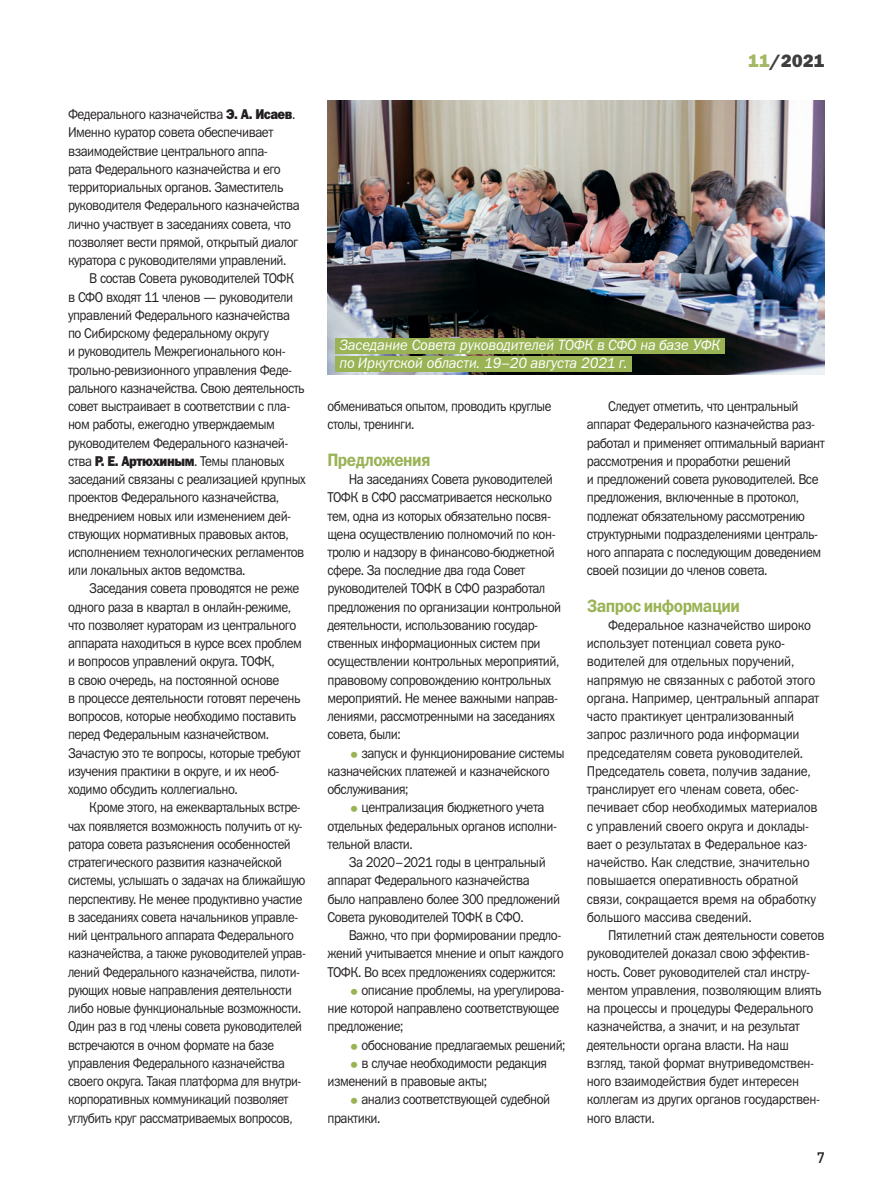
<style>
.page{position:relative;width:893px;height:1191px;background:#fff}
.page>*{position:absolute;margin:0;border:0;box-sizing:border-box;transform-origin:0 0}
.t1{font:600 18px "Franklin Gothic ITC";letter-spacing:-.03em;color:#99b355;scale:.9 1}
.t2{font:800 18px "Franklin Gothic ITC";color:#3e3e3f}
.t3{font:italic 15px/18px "Franklin Gothic ITC";letter-spacing:-.005em;color:#fff;scale:.95 1}
.t4{font:500 15px "DIN Pro";color:#231f20}
.t5{font:14.25px/18.3px "Franklin Gothic ITC";letter-spacing:-.035em;color:#231f20;scale:.9 1}
.t6{font:14.25px/18.3px "Franklin Gothic ITC";letter-spacing:-.035em;color:#231f20;scale:.88 1}
.t7{font:14.25px/18.3px "Franklin Gothic ITC";letter-spacing:-.015em;color:#231f20;scale:.9 1}
.t8{font:14.25px "Franklin Gothic ITC";letter-spacing:-.035em;color:#231f20;scale:.89 1}
.s1{font-weight:800}
.s2{color:#a3b965}
.s3{font-size:18px;color:#99b355}
</style>
<div class="page">
<img style="left:327px;top:101px;width:498px;height:273px">
<div style="left:335px;top:338px;width:390px;height:15px;background:#99b355"></div>
<div style="left:335px;top:356px;width:297px;height:15px;background:#99b355"></div>
<p class="t5" style="left:68px;top:105px;width:254px">Федерального казначейства <span class="s1">Э. А. Исаев</span>.</p>
<p class="t5" style="left:68px;top:123px;width:230px">Именно куратор совета обеспечивает</p>
<p class="t5" style="left:68px;top:141px;width:224px">взаимодействие центрального аппа-</p>
<p class="t5" style="left:68px;top:160px;width:238px">рата Федерального казначейства и его</p>
<p class="t5" style="left:68px;top:178px;width:241px">территориальных органов. Заместитель</p>
<p class="t5" style="left:68px;top:196px;width:259px">руководителя Федерального казначейства</p>
<p class="t5" style="left:68px;top:214px;width:249px">лично участвует в заседаниях совета, что</p>
<p class="t5" style="left:68px;top:233px;width:257px">позволяет вести прямой, открытый диалог</p>
<p class="t5" style="left:68px;top:251px;width:244px">куратора с руководителями управлений.</p>
<p class="t5" style="left:89px;top:269px;width:229px">В состав Совета руководителей ТОФК</p>
<p class="t5" style="left:68px;top:287px;width:252px">в СФО входят 11 членов — руководители</p>
<p class="t5" style="left:68px;top:306px;width:248px">управлений Федерального казначейства</p>
<p class="t5" style="left:68px;top:324px;width:225px">по Сибирскому федеральному округу</p>
<p class="t5" style="left:68px;top:342px;width:243px">и руководитель Межрегионального кон-</p>
<p class="t5" style="left:68px;top:360px;width:251px">трольно-ревизионного управления Феде-</p>
<p class="t5" style="left:68px;top:379px;width:265px">рального казначейства. Свою деятельность</p>
<p class="t5" style="left:68px;top:397px;width:248px">совет выстраивает в соответствии с пла-</p>
<p class="t5" style="left:68px;top:415px;width:232px">ном работы, ежегодно утверждаемым</p>
<p class="t5" style="left:68px;top:433px;width:246px">руководителем Федерального казначей-</p>
<p class="t5" style="left:68px;top:452px;width:242px">ства <span class="s1">Р. Е. Артюхиным</span>. Темы плановых</p>
<p class="t5" style="left:68px;top:470px;width:266px">заседаний связаны с реализацией крупных</p>
<p class="t5" style="left:68px;top:488px;width:236px">проектов Федерального казначейства,</p>
<p class="t5" style="left:68px;top:506px;width:250px">внедрением новых или изменением дей-</p>
<p class="t5" style="left:68px;top:525px;width:247px">ствующих нормативных правовых актов,</p>
<p class="t5" style="left:68px;top:543px;width:264px">исполнением технологических регламентов</p>
<p class="t5" style="left:68px;top:561px;width:199px">или локальных актов ведомства.</p>
<p class="t5" style="left:89px;top:579px;width:235px">Заседания совета проводятся не реже</p>
<p class="t5" style="left:68px;top:597px;width:250px">одного раза в квартал в онлайн-режиме,</p>
<p class="t5" style="left:68px;top:616px;width:255px">что позволяет кураторам из центрального</p>
<p class="t5" style="left:68px;top:634px;width:261px">аппарата находиться в курсе всех проблем</p>
<p class="t5" style="left:68px;top:652px;width:231px">и вопросов управлений округа. ТОФК,</p>
<p class="t5" style="left:68px;top:670px;width:236px">в свою очередь, на постоянной основе</p>
<p class="t5" style="left:68px;top:689px;width:260px">в процессе деятельности готовят перечень</p>
<p class="t5" style="left:68px;top:707px;width:255px">вопросов, которые необходимо поставить</p>
<p class="t5" style="left:68px;top:725px;width:225px">перед Федеральным казначейством.</p>
<p class="t5" style="left:68px;top:743px;width:260px">Зачастую это те вопросы, которые требуют</p>
<p class="t5" style="left:68px;top:762px;width:236px">изучения практики в округе, и их необ-</p>
<p class="t5" style="left:68px;top:780px;width:190px">ходимо обсудить коллегиально.</p>
<p class="t6" style="left:89px;top:798px;width:242px">Кроме этого, на ежеквартальных встре-</p>
<p class="t6" style="left:68px;top:816px;width:268px">чах появляется возможность получить от ку-</p>
<p class="t6" style="left:68px;top:835px;width:255px">ратора совета разъяснения особенностей</p>
<p class="t6" style="left:68px;top:853px;width:245px">стратегического развития казначейской</p>
<p class="t6" style="left:68px;top:871px;width:271px">системы, услышать о задачах на ближайшую</p>
<p class="t6" style="left:68px;top:889px;width:268px">перспективу. Не менее продуктивно участие</p>
<p class="t6" style="left:68px;top:908px;width:263px">в заседаниях совета начальников управле-</p>
<p class="t6" style="left:68px;top:926px;width:258px">ний центрального аппарата Федерального</p>
<p class="t6" style="left:68px;top:944px;width:272px">казначейства, а также руководителей управ-</p>
<p class="t6" style="left:68px;top:962px;width:265px">лений Федерального казначейства, пилоти-</p>
<p class="t6" style="left:68px;top:981px;width:256px">рующих новые направления деятельности</p>
<p class="t6" style="left:68px;top:999px;width:267px">либо новые функциональные возможности.</p>
<p class="t6" style="left:68px;top:1017px;width:268px">Один раз в год члены совета руководителей</p>
<p class="t6" style="left:68px;top:1035px;width:236px">встречаются в очном формате на базе</p>
<p class="t6" style="left:68px;top:1054px;width:248px">управления Федерального казначейства</p>
<p class="t6" style="left:68px;top:1072px;width:267px">своего округа. Такая платформа для внутри-</p>
<p class="t6" style="left:68px;top:1090px;width:252px">корпоративных коммуникаций позволяет</p>
<p class="t6" style="left:68px;top:1108px;width:257px">углубить круг рассматриваемых вопросов,</p>
<p class="t2" style="left:748px;top:50px;width:78px"><span class="s2">11</span>/2021</p>
<p class="t3" style="left:339px;top:336px;width:403px">Заседание Совета руководителей ТОФК в СФО на базе УФК по Иркутской области. 19–20 августа 2021 г.</p>
<p class="t6" style="left:327px;top:397px;width:256px">обмениваться опытом, проводить круглые столы, тренинги.</p>
<p class="t1" style="left:327px;top:449px;width:116px">Предложения</p>
<p class="t5" style="left:327px;top:470px;width:261px;text-indent:21px">На заседаниях Совета руководителей ТОФК в СФО рассматривается несколько тем, одна из которых обязательно посвя&shy;щена осуществлению полномочий по кон&shy;тролю и надзору в финансово-бюджетной сфере. За последние два года Совет руководителей ТОФК в СФО разработал предложения по организации контрольной деятельности, использованию государ&shy;ственных информационных систем при осуществлении контрольных мероприятий, правовому сопровождению контрольных мероприятий. Не менее важными направ&shy;лениями, рассмотренными на заседаниях совета, были:</p>
<p class="t5" style="left:327px;top:743px;width:265px;text-indent:21px"><span class="s3">•</span> запуск и функционирование системы казначейских платежей и казначейского обслуживания;</p>
<p class="t5" style="left:327px;top:798px;width:257px;text-indent:21px"><span class="s3">•</span> централизация бюджетного учета отдельных федеральных органов исполни&shy;тельной власти.</p>
<p class="t5" style="left:327px;top:853px;width:260px;text-indent:21px">За 2020–2021 годы в центральный аппарат Федерального казначейства было направлено более 300 предложений Совета руководителей ТОФК в СФО.</p>
<p class="t5" style="left:327px;top:926px;width:264px;text-indent:21px">Важно, что при формировании предло&shy;жений учитывается мнение и опыт каждого<br>ТОФК. Во всех предложениях содержится:</p>
<p class="t5" style="left:327px;top:981px;width:265px;text-indent:21px"><span class="s3">•</span> описание проблемы, на урегулирова&shy;ние которой направлено соответствующее предложение;</p>
<p class="t8" style="left:349px;top:1036px;width:245px"><span class="s3">•</span> обоснование предлагаемых решений;</p>
<p class="t5" style="left:327px;top:1054px;width:246px;text-indent:21px"><span class="s3">•</span> в случае необходимости редакция изменений в правовые акты;</p>
<p class="t5" style="left:327px;top:1090px;width:249px;text-indent:21px"><span class="s3">•</span> анализ соответствующей судебной практики.</p>
<p class="t5" style="left:587px;top:397px;width:266px;text-indent:21px">Следует отметить, что центральный аппарат Федерального казначейства раз&shy;работал и применяет оптимальный вариант рассмотрения и проработки решений<br>и предложений совета руководителей. Все предложения, включенные в протокол, подлежат обязательному рассмотрению структурными подразделениями централь&shy;ного аппарата с последующим доведением своей позиции до членов совета.</p>
<p class="t1" style="left:587px;top:594px;width:172px">Запрос информации</p>
<p class="t7" style="left:587px;top:616px;width:260px;text-indent:21px">Федеральное казначейство широко использует потенциал совета руко&shy;водителей для отдельных поручений, напрямую не связанных с работой этого органа. Например, центральный аппарат часто практикует централизованный запрос различного рода информации председателям совета руководителей.<br>Председатель совета, получив задание, транслирует его членам совета, обес&shy;печивает сбор необходимых материалов с управлений своего округа и доклады&shy;вает о результатах в Федеральное каз&shy;начейство. Как следствие, значительно повышается оперативность обратной связи, сокращается время на обработку большого массива сведений.</p>
<p class="t5" style="left:587px;top:926px;width:266px;text-indent:21px">Пятилетний стаж деятельности советов руководителей доказал свою эффектив&shy;ность. Совет руководителей стал инстру&shy;ментом управления, позволяющим влиять на процессы и процедуры Федерального казначейства, а значит, и на результат деятельности органа власти. На наш взгляд, такой формат внутриведомствен&shy;ного взаимодействия будет интересен коллегам из других органов государствен&shy;ного власти.</p>
<p class="t4" style="left:817px;top:1145px;width:9px">7</p>
</div>
